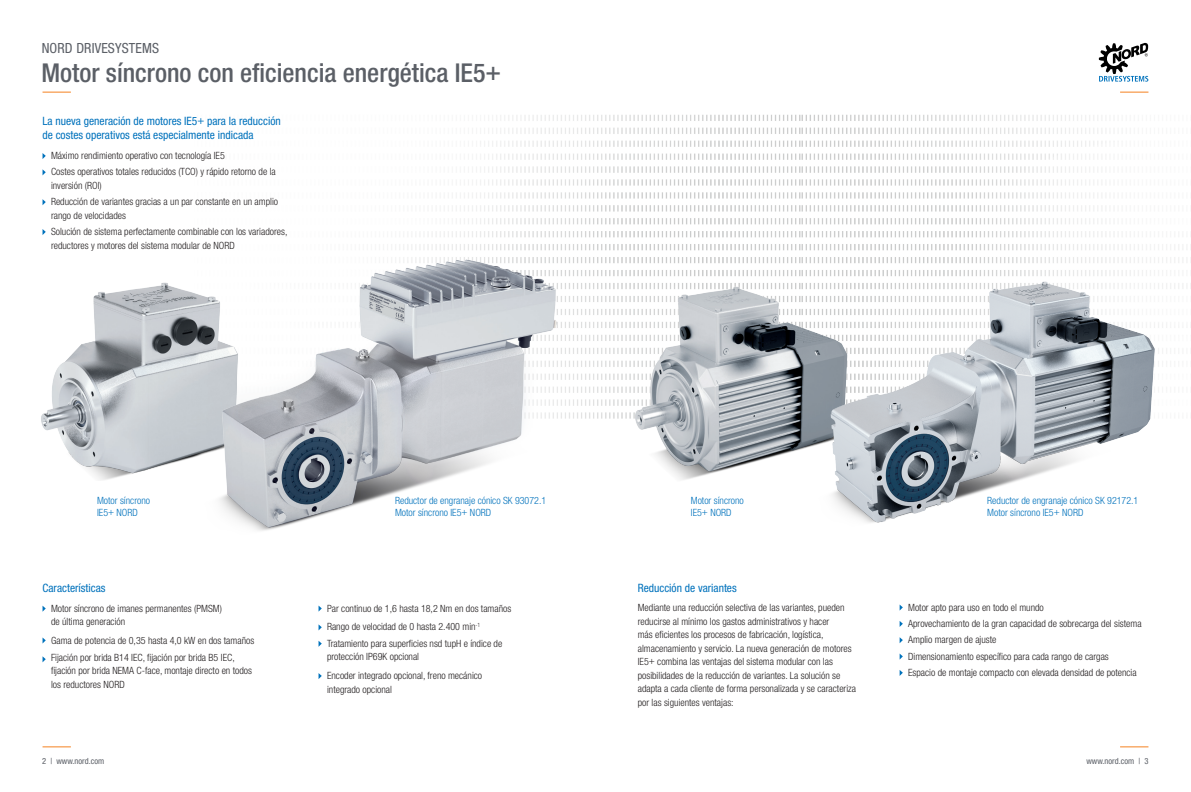
<style>
.page{position:relative;width:1191px;height:792px;background:#fff}
.page>*{position:absolute;margin:0;border:0;box-sizing:border-box;transform-origin:0 0}
.t1{font:500 condensed 26px "Helvetica Neue LT Std";color:#5b5f66}
.t2{font:condensed 14px "Helvetica Neue LT Std";letter-spacing:.01em;color:#5b5f66}
.t3{font:condensed 11.5px/13.5px "Helvetica Neue LT Std";color:#0072bc}
.t4{font:300 condensed 10px/13.5px "Helvetica Neue LT Std";color:#231f20}
.t5{font:300 condensed 10px/12px "Helvetica Neue LT Std";color:#0072bc}
.t6{font:condensed 8.5px "Helvetica Neue LT Std";color:#5b5f66}
</style>
<div class="page">
<img style="left:480px;top:115px;width:179px;height:84px">
<img style="left:955px;top:115px;width:147px;height:19px">
<div style="left:61px;top:95px;width:471px;height:262px;background:#fff;border-radius:50%"></div>
<svg style="left:992px;top:140px;width:191px;height:132px"></svg>
<svg style="left:586px;top:85px;width:443px;height:247px"></svg>
<img style="left:41px;top:287px;width:109px;height:193px">
<img style="left:150px;top:204px;width:516px;height:327px">
<img style="left:549px;top:271px;width:380px;height:221px">
<img style="left:806px;top:272px;width:377px;height:251px">
<svg style="left:1098px;top:43px;width:50px;height:39px"></svg>
<svg style="left:43px;top:746px;width:28px;height:1px"></svg>
<svg style="left:1120px;top:746px;width:28px;height:1px"></svg>
<svg style="left:43px;top:92px;width:28px;height:1px"></svg>
<svg style="left:1120px;top:92px;width:28px;height:1px"></svg>
<svg style="left:43px;top:153px;width:3px;height:6px"></svg>
<svg style="left:43px;top:199px;width:3px;height:6px"></svg>
<svg style="left:43px;top:229px;width:3px;height:6px"></svg>
<svg style="left:43px;top:656px;width:3px;height:6px"></svg>
<svg style="left:899px;top:605px;width:4px;height:6px"></svg>
<svg style="left:899px;top:621px;width:4px;height:6px"></svg>
<svg style="left:899px;top:637px;width:4px;height:6px"></svg>
<svg style="left:899px;top:654px;width:4px;height:6px"></svg>
<svg style="left:899px;top:670px;width:4px;height:6px"></svg>
<svg style="left:318px;top:606px;width:4px;height:6px"></svg>
<svg style="left:318px;top:624px;width:4px;height:6px"></svg>
<svg style="left:318px;top:641px;width:4px;height:6px"></svg>
<svg style="left:318px;top:673px;width:4px;height:6px"></svg>
<p class="t2" style="left:42px;top:40px;width:119px">NORD DRIVESYSTEMS</p>
<p class="t1" style="left:41px;top:57px;width:461px">Motor síncrono con eficiencia energética IE5+</p>
<p class="t3" style="left:43px;top:115px;width:240px">La nueva generación de motores IE5+ para la reducción de costes operativos está especialmente indicada</p>
<p class="t4" style="left:51px;top:149px;width:175px">Máximo rendimiento operativo con tecnología IE5</p>
<p class="t4" style="left:51px;top:165px;width:226px">Costes operativos totales reducidos (TCO) y rápido retorno de la inversión (ROI)</p>
<p class="t4" style="left:51px;top:195px;width:229px">Reducción de variantes gracias a un par constante en un amplio rango de velocidades</p>
<p class="t4" style="left:51px;top:225px;width:238px">Solución de sistema perfectamente combinable con los variadores, reductores y motores del sistema modular de NORD</p>
<p class="t5" style="left:97px;top:494px;width:54px">Motor síncrono<br>IE5+ NORD</p>
<p class="t5" style="left:691px;top:494px;width:54px">Motor síncrono<br>IE5+ NORD</p>
<p class="t5" style="left:987px;top:494px;width:153px">Reductor de engranaje cónico SK 92172.1</p>
<p class="t5" style="left:395px;top:494px;width:153px">Reductor de engranaje cónico SK 93072.1</p>
<p class="t5" style="left:395px;top:506px;width:98px">Motor síncrono IE5+ NORD</p>
<p class="t5" style="left:987px;top:506px;width:98px">Motor síncrono IE5+ NORD</p>
<p class="t3" style="left:43px;top:581px;width:65px">Características</p>
<p class="t4" style="left:51px;top:602px;width:172px;line-height:13px">Motor síncrono de imanes permanentes (PMSM) de última generación</p>
<p class="t4" style="left:51px;top:633px;width:205px">Gama de potencia de 0,35 hasta 4,0 kW en dos tamaños</p>
<p class="t4" style="left:51px;top:651px;width:202px">Fijación por brida B14 IEC, fijación por brida B5 IEC, fijación por brida NEMA C-face, montaje directo en todos los reductores NORD</p>
<p class="t4" style="left:327px;top:601px;width:186px">Par continuo de 1,6 hasta 18,2 Nm en dos tamaños</p>
<p class="t4" style="left:327px;top:620px;width:155px">Rango de velocidad de 0 hasta 2.400 min<sup>-1</sup></p>
<p class="t4" style="left:327px;top:636px;width:177px">Tratamiento para superficies nsd tupH e índice de protección IP69K opcional</p>
<p class="t4" style="left:327px;top:669px;width:157px">Encoder integrado opcional, freno mecánico integrado opcional</p>
<p class="t3" style="left:638px;top:581px;width:100px">Reducción de variantes</p>
<p class="t4" style="left:638px;top:601px;width:220px">Mediante una reducción selectiva de las variantes, pueden reducirse al mínimo los gastos administrativos y hacer<br>más eficientes los procesos de fabricación, logística, almacenamiento y servicio. La nueva generación de motores IE5+ combina las ventajas del sistema modular con las posibilidades de la reducción de variantes. La solución se adapta a cada cliente de forma personalizada y se caracteriza por las siguientes ventajas:</p>
<p class="t4" style="left:908px;top:600px;width:137px">Motor apto para uso en todo el mundo</p>
<p class="t4" style="left:908px;top:617px;width:235px">Aprovechamiento de la gran capacidad de sobrecarga del sistema</p>
<p class="t4" style="left:908px;top:633px;width:90px">Amplio margen de ajuste</p>
<p class="t4" style="left:908px;top:649px;width:202px">Dimensionamiento específico para cada rango de cargas</p>
<p class="t4" style="left:908px;top:666px;width:230px">Espacio de montaje compacto con elevada densidad de potencia</p>
<p class="t6" style="left:42px;top:756px;width:64px">2 | www.nord.com</p>
<p class="t6" style="left:1086px;top:756px;width:64px">www.nord.com | 3</p>
</div>
